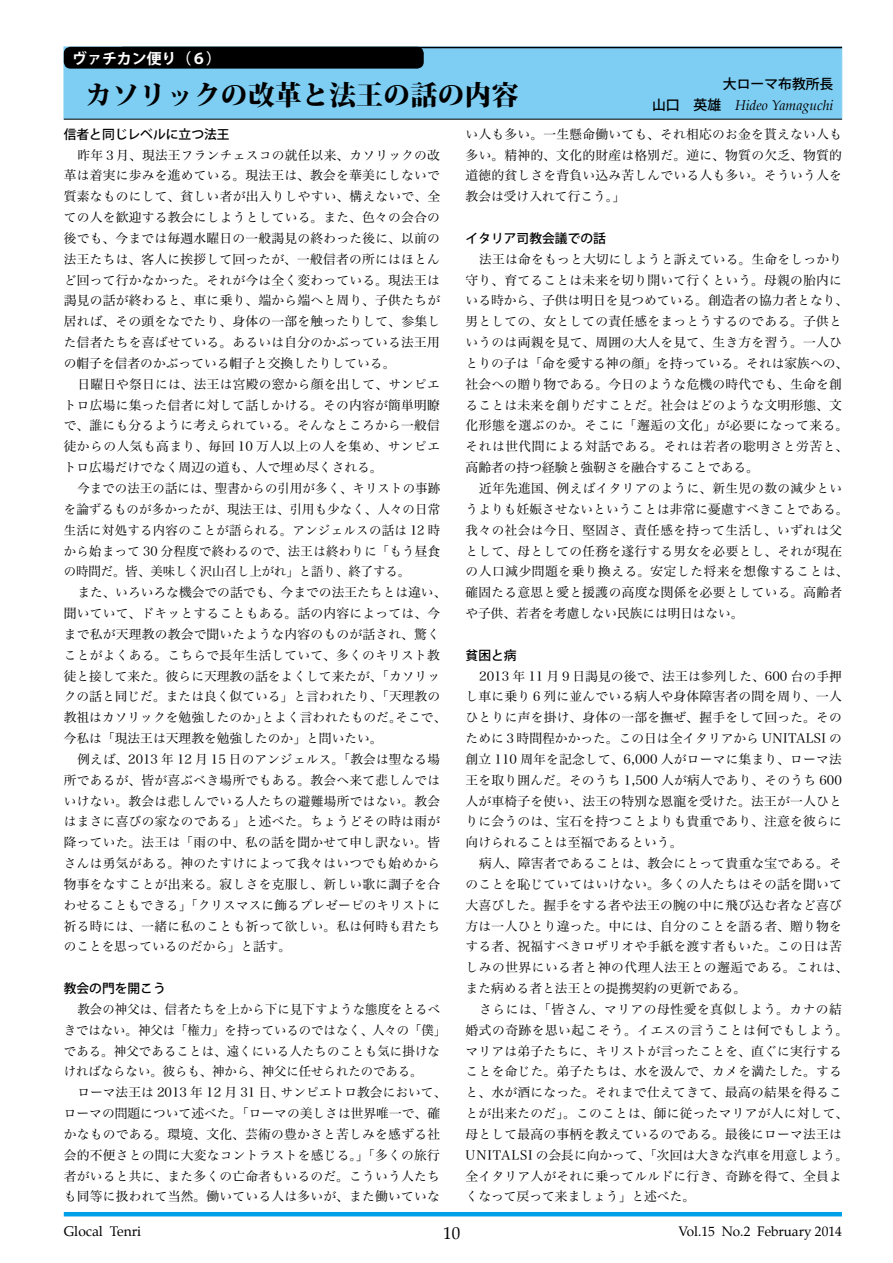
<style>
.page{position:relative;width:893px;height:1263px;background:#fff}
.page>*{position:absolute;margin:0;border:0;box-sizing:border-box;transform-origin:0 0}
.t1{font:800 27.15px "Koz Min Pro";color:#000}
.t2{font:16.95px "Palatino";color:#000}
.t3{font:700 14.85px "Koz Go Pro";color:#fff}
.t4{font:italic 13.8px "Palatino";color:#000}
.t5{font:13.8px "Palatino";color:#000}
.t6{font:500 13.8px "Koz Go Pro";color:#000}
.t7{font:13.5px "Palatino";color:#000}
.t8{font:12.75px/20.9px "Hira Min Pro W3";letter-spacing:.02em;color:#000;text-align:justify}
.t9{font:12.75px/20.9px "Hira Min Pro W3";color:#000}
.t10{font:500 12.75px "Koz Go Pro";color:#000}
.s1{font-family:"Koz Go Pro";font-weight:500;font-style:normal}
</style>
<div class="page">
<hr style="left:64px;top:1212px;width:778px;height:4px;background:#00a0e9">
<div style="left:64px;top:47px;width:778px;height:72px;background:#7ecef4;border:1px solid #7ecef4"></div>
<hr style="left:64px;top:119px;width:778px;height:1px;background:#000">
<hr style="left:122px;top:47px;width:720px;height:1px;background:#000">
<div style="left:64px;top:47px;width:360px;height:22px;background:#000;border-radius:7px"></div>
<p class="t3" style="left:72px;top:49px;width:150px">ヴァチカン便り（６）</p>
<h1 class="t1" style="left:85px;top:74px;width:435px">カソリックの改革と法王の話の内容</h1>
<p class="t6" style="left:723px;top:75px;width:112px">大ローマ布教所長</p>
<p class="t4" style="left:652px;top:94px;width:183px"><span class="s1">山口　英雄　</span>Hideo Yamaguchi</p>
<p class="t10" style="left:64px;top:126px;width:167px">信者と同じレベルに立つ法王</p>
<p class="t8" style="left:64px;top:143px;width:378px;text-indent:14px">昨年３月、現法王フランチェスコの就任以来、カソリックの改革は着実に歩みを進めている。現法王は、教会を華美にしないで質素なものにして、貧しい者が出入りしやすい、構えないで、全ての人を歓迎する教会にしようとしている。また、色々の会合の後でも、今までは毎週水曜日の一般謁見の終わった後に、以前の法王たちは、客人に挨拶して回ったが、一般信者の所にはほとんど回って行かなかった。それが今は全く変わっている。現法王は謁見の話が終わると、車に乗り、端から端へと周り、子供たちが居れば、その頭をなでたり、身体の一部を触ったりして、参集した信者たちを喜ばせている。あるいは自分のかぶっている法王用の帽子を信者のかぶっている帽子と交換したりしている。</p>
<p class="t8" style="left:64px;top:372px;width:378px;text-indent:14px">日曜日や祭日には、法王は宮殿の窓から顔を出して、サンピエトロ広場に集った信者に対して話しかける。その内容が簡単明瞭で、誰にも分るように考えられている。そんなところから一般信徒からの人気も高まり、毎回 10 万人以上の人を集め、サンピエトロ広場だけでなく周辺の道も、人で埋め尽くされる。</p>
<p class="t8" style="left:64px;top:477px;width:378px;text-indent:14px">今までの法王の話には、聖書からの引用が多く、キリストの事跡を論ずるものが多かったが、現法王は、引用も少なく、人々の日常生活に対処する内容のことが語られる。アンジェルスの話は 12 時から始まって 30 分程度で終わるので、法王は終わりに「もう昼食の時間だ。皆、美味しく沢山召し上がれ」と語り、終了する。</p>
<p class="t9" style="left:64px;top:581px;width:384px;text-indent:14px">また、いろいろな機会での話でも、今までの法王たちとは違い、聞いていて、ドキッとすることもある。話の内容によっては、今まで私が天理教の教会で聞いたような内容のものが話され、驚くことがよくある。こちらで長年生活していて、多くのキリスト教徒と接して来た。彼らに天理教の話をよくして来たが、「カソリックの話と同じだ。または良く似ている」と言われたり、「天理教の教祖はカソリックを勉強したのか」とよく言われたものだ。そこで、今私は「現法王は天理教を勉強したのか」と問いたい。</p>
<p class="t8" style="left:64px;top:747px;width:378px;text-indent:14px">例えば、2013 年 12 月 15 日のアンジェルス。「教会は聖なる場所であるが、皆が喜ぶべき場所でもある。教会へ来て悲しんではいけない。教会は悲しんでいる人たちの避難場所ではない。教会はまさに喜びの家なのである」と述べた。ちょうどその時は雨が降っていた。法王は「雨の中、私の話を聞かせて申し訳ない。皆さんは勇気がある。神のたすけによって我々はいつでも始めから物事をなすことが出来る。寂しさを克服し、新しい歌に調子を合わせることもできる」「クリスマスに飾るプレゼーピのキリストに祈る時には、一緒に私のことも祈って欲しい。私は何時も君たちのことを思っているのだから」と話す。</p>
<p class="t10" style="left:64px;top:980px;width:104px">教会の門を開こう</p>
<p class="t8" style="left:64px;top:997px;width:384px;text-align:left;text-indent:14px">教会の神父は、信者たちを上から下に見下すような態度をとるべきではない。神父は「権力」を持っているのではなく、人々の「僕」である。神父であることは、遠くにいる人たちのことも気に掛けなければならない。彼らも、神から、神父に任せられたのである。</p>
<p class="t8" style="left:64px;top:1081px;width:384px;text-align:left;text-indent:14px">ローマ法王は 2013 年 12 月 31 日、サンピエトロ教会において、ローマの問題について述べた。「ローマの美しさは世界唯一で、確かなものである。環境、文化、芸術の豊かさと苦しみを感ずる社会的不便さとの間に大変なコントラストを感じる。」「多くの旅行者がいると共に、また多くの亡命者もいるのだ。こういう人たちも同等に扱われて当然。働いている人は多いが、また働いていな</p>
<p class="t8" style="left:466px;top:122px;width:378px">い人も多い。一生懸命働いても、それ相応のお金を貰えない人も多い。精神的、文化的財産は格別だ。逆に、物質の欠乏、物質的道徳的貧しさを背負い込み苦しんでいる人も多い。そういう人を教会は受け入れて行こう。」</p>
<p class="t10" style="left:466px;top:230px;width:142px">イタリア司教会議での話</p>
<p class="t8" style="left:466px;top:247px;width:384px;text-align:left;text-indent:14px">法王は命をもっと大切にしようと訴えている。生命をしっかり守り、育てることは未来を切り開いて行くという。母親の胎内にいる時から、子供は明日を見つめている。創造者の協力者となり、男としての、女としての責任感をまっとうするのである。子供というのは両親を見て、周囲の大人を見て、生き方を習う。一人ひとりの子は「命を愛する神の顔」を持っている。それは家族への、社会への贈り物である。今日のような危機の時代でも、生命を創ることは未来を創りだすことだ。社会はどのような文明形態、文化形態を選ぶのか。そこに「邂逅の文化」が必要になって来る。それは世代間による対話である。それは若者の聡明さと労苦と、高齢者の持つ経験と強靭さを融合することである。</p>
<p class="t8" style="left:466px;top:477px;width:384px;text-align:left;text-indent:14px">近年先進国、例えばイタリアのように、新生児の数の減少というよりも妊娠させないということは非常に憂慮すべきことである。我々の社会は今日、堅固さ、責任感を持って生活し、いずれは父として、母としての任務を遂行する男女を必要とし、それが現在の人口減少問題を乗り換える。安定した将来を想像することは、確固たる意思と愛と援護の高度な関係を必要としている。高齢者や子供、若者を考慮しない民族には明日はない。</p>
<p class="t10" style="left:466px;top:647px;width:53px">貧困と病</p>
<p class="t8" style="left:466px;top:664px;width:378px;text-indent:14px">2013 年 11 月９日謁見の後で、法王は参列した、600 台の手押し車に乗り６列に並んでいる病人や身体障害者の間を周り、一人ひとりに声を掛け、身体の一部を撫ぜ、握手をして回った。そのために３時間程かかった。この日は全イタリアから UNITALSI の創立 110 周年を記念して、6,000 人がローマに集まり、ローマ法王を取り囲んだ。そのうち 1,500 人が病人であり、そのうち 600人が車椅子を使い、法王の特別な恩寵を受けた。法王が一人ひとりに会うのは、宝石を持つことよりも貴重であり、注意を彼らに向けられることは至福であるという。</p>
<p class="t8" style="left:466px;top:852px;width:384px;text-align:left;text-indent:14px">病人、障害者であることは、教会にとって貴重な宝である。そのことを恥じていてはいけない。多くの人たちはその話を聞いて大喜びした。握手をする者や法王の腕の中に飛び込む者など喜び方は一人ひとり違った。中には、自分のことを語る者、贈り物をする者、祝福すべきロザリオや手紙を渡す者もいた。この日は苦しみの世界にいる者と神の代理人法王との邂逅である。これは、また病める者と法王との提携契約の更新である。</p>
<p class="t8" style="left:466px;top:997px;width:384px;text-align:left;text-indent:14px">さらには、「皆さん、マリアの母性愛を真似しよう。カナの結婚式の奇跡を思い起こそう。イエスの言うことは何でもしよう。マリアは弟子たちに、キリストが言ったことを、直ぐに実行することを命じた。弟子たちは、水を汲んで、カメを満たした。すると、水が酒になった。それまで仕えてきて、最高の結果を得ることが出来たのだ」。このことは、師に従ったマリアが人に対して、母として最高の事柄を教えているのである。最後にローマ法王はUNITALSI の会長に向かって、「次回は大きな汽車を用意しよう。全イタリア人がそれに乗ってルルドに行き、奇跡を得て、全員よくなって戻って来ましょう」と述べた。</p>
<p class="t5" style="left:64px;top:1220px;width:79px">Glocal Tenri</p>
<h2 class="t2" style="left:443px;top:1219px;width:19px">10</h2>
<p class="t7" style="left:678px;top:1220px;width:165px">Vol.15 No.2 February 2014</p>
</div>
